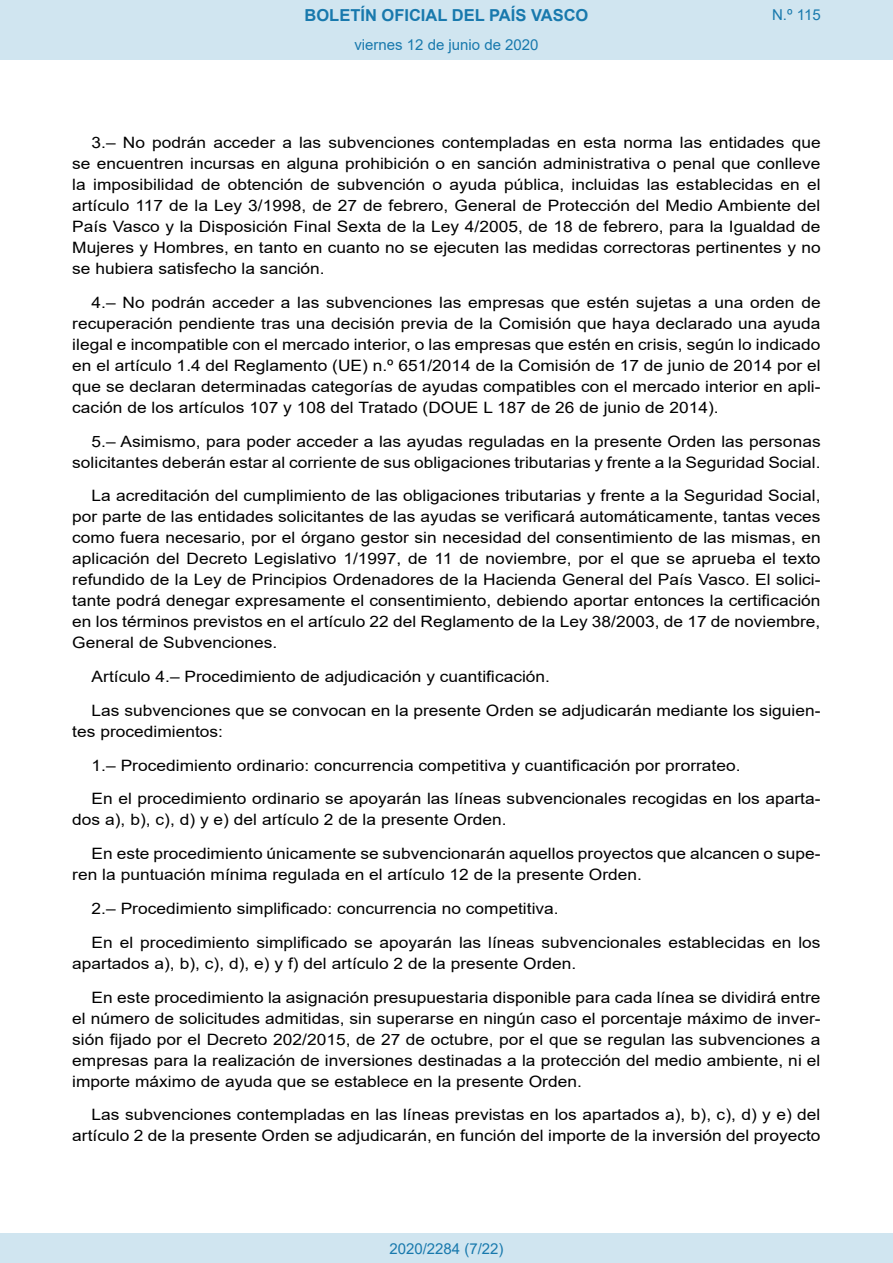
<style>
.page{position:relative;width:893px;height:1263px;background:#fff}
.page>*{position:absolute;margin:0;border:0;box-sizing:border-box;transform-origin:0 0}
.t1{font:700 16.5px "Arial";color:#1879ad}
.BOPVDetalle{font:15.6px/21px "Arial";color:#000;text-align:justify;scale:1.11 1}
.Paginacion_Centro{font:15px "Arial";color:#1879ad}
</style>
<div class="page">
<div style="left:0;top:0;width:893px;height:60px;background:#d0e5f0"></div>
<div style="left:0;top:1233px;width:893px;height:30px;background:#d0e5f0"></div>
<p class="t1" style="left:305px;top:3px;width:285px">BOLETÍN OFICIAL DEL PAÍS VASCO</p>
<p class="Paginacion_Centro" style="left:354px;top:35px;width:186px">viernes 12 de junio de 2020</p>
<p class="Paginacion_Centro" style="left:772px;top:5px;width:50px">N.º 115</p>
<p class="BOPVDetalle" style="left:72px;top:132px;width:676px;text-indent:19px">3.– No podrán acceder a las subvenciones contempladas en esta norma las entidades que se encuentren incursas en alguna prohibición o en sanción administrativa o penal que conlleve la imposibilidad de obtención de subvención o ayuda pública, incluidas las establecidas en el artículo 117 de la Ley 3/1998, de 27 de febrero, General de Protección del Medio Ambiente del País Vasco y la Disposición Final Sexta de la Ley 4/2005, de 18 de febrero, para la Igualdad de Mujeres y Hombres, en tanto en cuanto no se ejecuten las medidas correctoras pertinentes y no se hubiera satisfecho la sanción.</p>
<p class="BOPVDetalle" style="left:72px;top:292px;width:676px;text-indent:19px">4.– No podrán acceder a las subvenciones las empresas que estén sujetas a una orden de recuperación pendiente tras una decisión previa de la Comisión que haya declarado una ayuda ilegal e incompatible con el mercado interior, o las empresas que estén en crisis, según lo indicado en el artículo 1.4 del Reglamento (UE) n.º 651/2014 de la Comisión de 17 de junio de 2014 por el que se declaran determinadas categorías de ayudas compatibles con el mercado interior en apli&shy;cación de los artículos 107 y 108 del Tratado (DOUE L 187 de 26 de junio de 2014).</p>
<p class="BOPVDetalle" style="left:72px;top:431px;width:676px;text-align:right">5.– Asimismo, para poder acceder a las ayudas reguladas en la presente Orden las personas solicitantes deberán estar al corriente de sus obligaciones tributarias y frente a la Seguridad Social.</p>
<p class="BOPVDetalle" style="left:72px;top:485px;width:676px;text-indent:19px">La acreditación del cumplimiento de las obligaciones tributarias y frente a la Seguridad Social, por parte de las entidades solicitantes de las ayudas se verificará automáticamente, tantas veces como fuera necesario, por el órgano gestor sin necesidad del consentimiento de las mismas, en aplicación del Decreto Legislativo 1/1997, de 11 de noviembre, por el que se aprueba el texto refundido de la Ley de Principios Ordenadores de la Hacienda General del País Vasco. El solici&shy;tante podrá denegar expresamente el consentimiento, debiendo aportar entonces la certificación en los términos previstos en el artículo 22 del Reglamento de la Ley 38/2003, de 17 de noviembre, General de Subvenciones.</p>
<p class="BOPVDetalle" style="left:92px;top:666px;width:415px">Artículo 4.– Procedimiento de adjudicación y cuantificación.</p>
<p class="BOPVDetalle" style="left:72px;top:700px;width:676px;text-indent:19px">Las subvenciones que se convocan en la presente Orden se adjudicarán mediante los siguien&shy;tes procedimientos:</p>
<p class="BOPVDetalle" style="left:92px;top:755px;width:586px">1.– Procedimiento ordinario: concurrencia competitiva y cuantificación por prorrateo.</p>
<p class="BOPVDetalle" style="left:72px;top:788px;width:676px;text-indent:19px">En el procedimiento ordinario se apoyarán las líneas subvencionales recogidas en los aparta&shy;dos a), b), c), d) y e) del artículo 2 de la presente Orden.</p>
<p class="BOPVDetalle" style="left:72px;top:843px;width:676px;text-indent:19px">En este procedimiento únicamente se subvencionarán aquellos proyectos que alcancen o supe&shy;ren la puntuación mínima regulada en el artículo 12 de la presente Orden.</p>
<p class="BOPVDetalle" style="left:92px;top:898px;width:422px">2.– Procedimiento simplificado: concurrencia no competitiva.</p>
<p class="BOPVDetalle" style="left:72px;top:932px;width:676px;text-indent:19px">En el procedimiento simplificado se apoyarán las líneas subvencionales establecidas en los apartados a), b), c), d), e) y f) del artículo 2 de la presente Orden.</p>
<p class="BOPVDetalle" style="left:72px;top:986px;width:676px;text-indent:19px">En este procedimiento la asignación presupuestaria disponible para cada línea se dividirá entre el número de solicitudes admitidas, sin superarse en ningún caso el porcentaje máximo de inver&shy;sión fijado por el Decreto 202/2015, de 27 de octubre, por el que se regulan las subvenciones a empresas para la realización de inversiones destinadas a la protección del medio ambiente, ni el importe máximo de ayuda que se establece en la presente Orden.</p>
<p class="BOPVDetalle" style="left:72px;top:1104px;width:676px;text-align:right">Las subvenciones contempladas en las líneas previstas en los apartados a), b), c), d) y e) del artículo 2 de la presente Orden se adjudicarán, en función del importe de la inversión del proyecto</p>
<p class="Paginacion_Centro" style="left:389px;top:1238px;width:116px">2020/2284 (7/22)</p>
</div>
